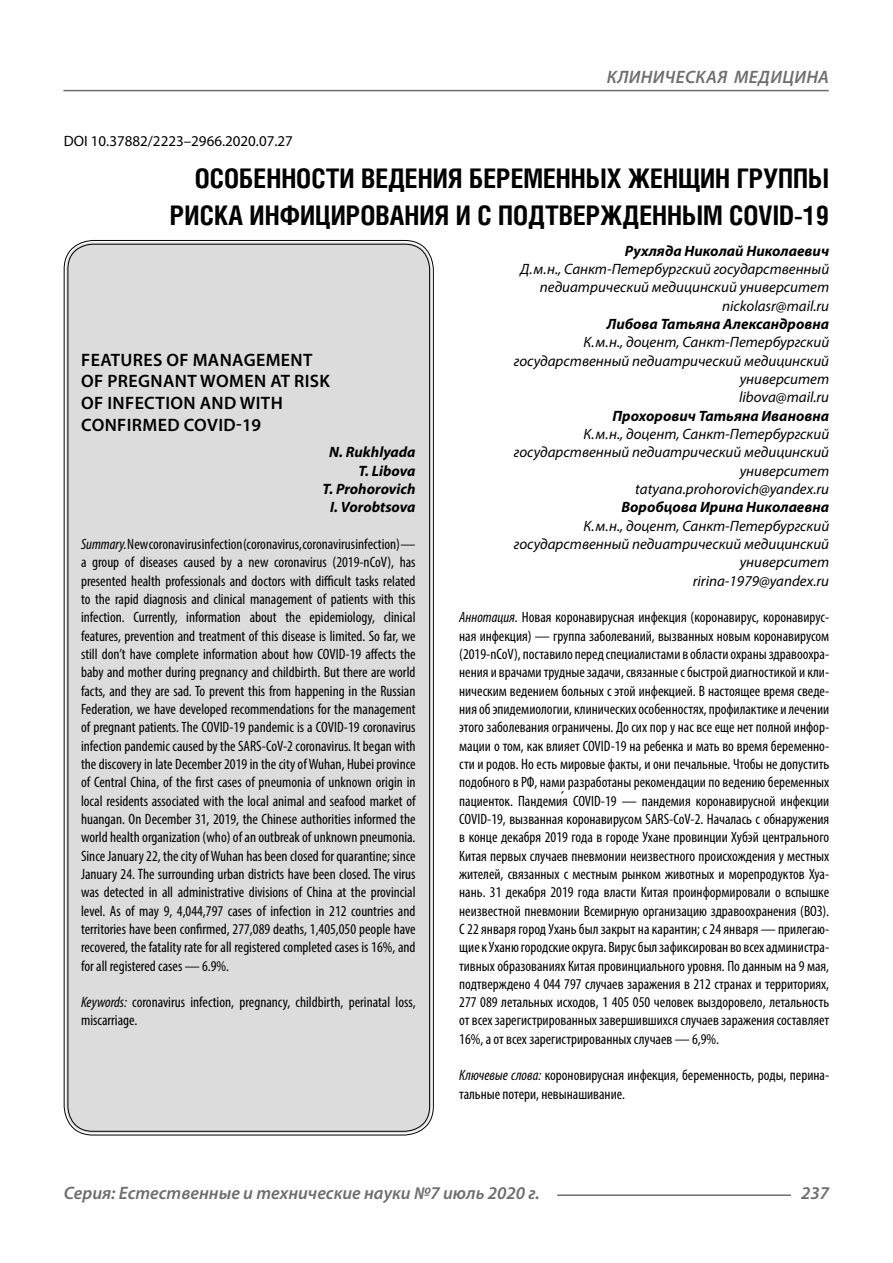
<style>
.page{position:relative;width:893px;height:1263px;background:#fff}
.page>*{position:absolute;margin:0;border:0;box-sizing:border-box;transform-origin:0 0}
.Header{font:700 27px/37.5px "Helios Cond C";color:#000;text-align:right}
.Header-eng{font:600 18px/21.6px "Myriad Pro";letter-spacing:.02em;color:#000}
.t1{font:italic 600 18px "Myriad Pro";color:#6e6e6e}
.Annotation-rus{font:condensed 15px/18.3px "Myriad Pro";color:#000;text-align:justify}
.Annotation-eng{font:condensed 15px/18.3px "Myriad Pro";color:#000;text-align:justify}
.Author-doc{font:italic 15px/18.3px "Myriad Pro";color:#000;text-align:right}
.Author{font:italic 700 15px "Myriad Pro";color:#000}
.Author-email{font:italic 15px "Myriad Pro";color:#000}
.Author-eng{font:italic 700 15px "Myriad Pro";color:#000}
.DOI{font:15px "Myriad Pro";color:#000}
.s1{font-style:italic}
.s2{font-family:"Times New Roman";font-style:italic;font-stretch:normal;font-size:16.5px}
</style>
<div class="page">
<div style="left:66px;top:242px;width:365px;height:891px;background:#dcdcdc;border-radius:27px"></div>
<hr style="left:557px;top:1194px;width:234px;height:2px;background:#6e6e6e">
<hr style="left:63px;top:90px;width:766px;height:1px;background:#6e6e6e">
<p class="t1" style="left:607px;top:66px;width:23px">Клиническая</p>
<p class="t1" style="left:734px;top:66px;width:13px">медицина</p>
<p class="DOI" style="left:64px;top:132px;width:231px">DOI 10.37882/2223–2966.2020.07.27</p>
<p class="Header" style="left:170px;top:159px;width:661px">ОСОБЕННОСТИ ВЕДЕНИЯ БЕРЕМЕННЫХ ЖЕНЩИН ГРУППЫ<br>РИСКА ИНФИЦИРОВАНИЯ И С ПОДТВЕРЖДЕННЫМ COVID‑19</p>
<p class="Author" style="left:625px;top:241px;width:206px">Рухляда Николай Николаевич</p>
<p class="Author-doc" style="left:520px;top:260px;width:310px">Д.м.н., Санкт-Петербургский государственный педиатрический медицинский университет</p>
<p class="Author-email" style="left:722px;top:296px;width:109px">nickolasr@mail.ru</p>
<p class="Author" style="left:607px;top:314px;width:224px">Либова Татьяна Александровна</p>
<p class="Author-doc" style="left:514px;top:333px;width:317px">К.м.н., доцент, Санкт-Петербургский государственный педиатрический медицинский университет</p>
<p class="Author-email" style="left:739px;top:388px;width:92px">libova@mail.ru</p>
<p class="Author" style="left:612px;top:406px;width:218px">Прохорович Татьяна Ивановна</p>
<p class="Author-doc" style="left:514px;top:425px;width:317px">К.м.н., доцент, Санкт-Петербургский государственный педиатрический медицинский университет</p>
<p class="Author-email" style="left:635px;top:480px;width:195px">tatyana.prohorovich@yandex.ru</p>
<p class="Author" style="left:621px;top:498px;width:209px">Воробцова Ирина Николаевна</p>
<p class="Author-doc" style="left:514px;top:516px;width:317px">К.м.н., доцент, Санкт-Петербургский государственный педиатрический медицинский университет</p>
<p class="Author-email" style="left:693px;top:571px;width:138px">ririna‑1979@yandex.ru</p>
<p class="Annotation-rus" style="left:459px;top:608px;width:371px"><span class="s1">Аннотация.</span> Новая коронавирусная инфекция (коронавирус, коронавирус&shy;ная инфекция) — группа заболеваний, вызванных новым коронавирусом (2019-nCoV), поставило перед специалистами в области охраны здравоохра&shy;нения и врачами трудные задачи, связанные с быстрой диагностикой и кли&shy;ническим ведением больных c этой инфекцией. В настоящее время сведе&shy;ния об эпидемиологии, клинических особенностях, профилактике и лечении этого заболевания ограничены. До сих пор у нас все еще нет полной инфор&shy;мации о том, как влияет COVID‑19 на ребенка и мать во время беременно&shy;сти и родов. Но есть мировые факты, и они печальные. Чтобы не допустить подобного в РФ, нами разработаны рекомендации по ведению беременных пациенток. Пандеми<span class="s2">́</span>я COVID‑19 — пандемия коронавирусной инфекции COVID‑19, вызванная коронавирусом SARS-CoV‑2. Началась с обнаружения в конце декабря 2019 года в городе Ухане провинции Хубэй центрального Китая первых случаев пневмонии неизвестного происхождения у местных жителей, связанных с местным рынком животных и морепродуктов Хуа&shy;нань. 31 декабря 2019 года власти Китая проинформировали о вспышке неизвестной пневмонии Всемирную организацию здравоохранения (ВОЗ).<br>С 22 января город Ухань был закрыт на карантин; с 24 января — прилегаю&shy;щие к Уханю городские округа. Вирус был зафиксирован во всех администра&shy;тивных образованиях Китая провинциального уровня. По данным на 9 мая, подтверждено 4 044 797 случаев заражения в 212 странах и территориях, 277 089 летальных исходов, 1 405 050 человек выздоровело, летальность от всех зарегистрированных завершившихся случаев заражения составляет 16%, а от всех зарегистрированных случаев — 6,9%.</p>
<p class="Annotation-rus" style="left:459px;top:1066px;width:371px"><span class="s1">Ключевые слова:</span> короновирусная инфекция, беременность, роды, перина&shy;тальные потери, невынашивание.</p>
<p class="Header-eng" style="left:81px;top:348px;width:250px">FEATURES OF MANAGEMENT<br>OF PREGNANT WOMEN AT RISK<br>OF INFECTION AND WITH<br>CONFIRMED COVID‑19</p>
<p class="Author-eng" style="left:329px;top:443px;width:88px">N. Rukhlyada</p>
<p class="Author-eng" style="left:358px;top:461px;width:59px">T. Libova</p>
<p class="Author-eng" style="left:322px;top:479px;width:95px">T. Prohorovich</p>
<p class="Author-eng" style="left:330px;top:498px;width:87px">I. Vorobtsova</p>
<p class="Annotation-eng" style="left:81px;top:535px;width:336px"><span class="s1">Summary.</span> New coronavirus infection (coronavirus, coronavirus infection) — a group of diseases caused by a new coronavirus (2019-nCoV), has presented health professionals and doctors with difficult tasks related to the rapid diagnosis and clinical management of patients with this infection. Currently, information about the epidemiology, clinical features, prevention and treatment of this disease is limited. So far, we still don’t have complete information about how COVID‑19 affects the baby and mother during pregnancy and childbirth. But there are world facts, and they are sad. To prevent this from happening in the Russian Federation, we have developed recommendations for the management of pregnant patients. The COVID‑19 pandemic is a COVID‑19 coronavirus infection pandemic caused by the SARS-CoV‑2 coronavirus. It began with the discovery in late December 2019 in the city of Wuhan, Hubei province of Central China, of the first cases of pneumonia of unknown origin in local residents associated with the local animal and seafood market of huangan. On December 31, 2019, the Chinese authorities informed the world health organization (who) of an outbreak of unknown pneumonia.<br>Since January 22, the city of Wuhan has been closed for quarantine; since January 24. The surrounding urban districts have been closed. The virus was detected in all administrative divisions of China at the provincial level. As of may 9, 4,044,797 cases of infection in 212 countries and territories have been confirmed, 277,089 deaths, 1,405,050 people have recovered, the fatality rate for all registered completed cases is 16%, and for all registered cases — 6.9%.</p>
<p class="Annotation-eng" style="left:81px;top:993px;width:336px"><span class="s1">Keywords:</span> coronavirus infection, pregnancy, childbirth, perinatal loss, miscarriage.</p>
<p class="t1" style="left:64px;top:1182px;width:478px">Серия: Естественные и технические науки №7 июль 2020 г.</p>
<p class="t1" style="left:801px;top:1182px;width:30px">237</p>
</div>
